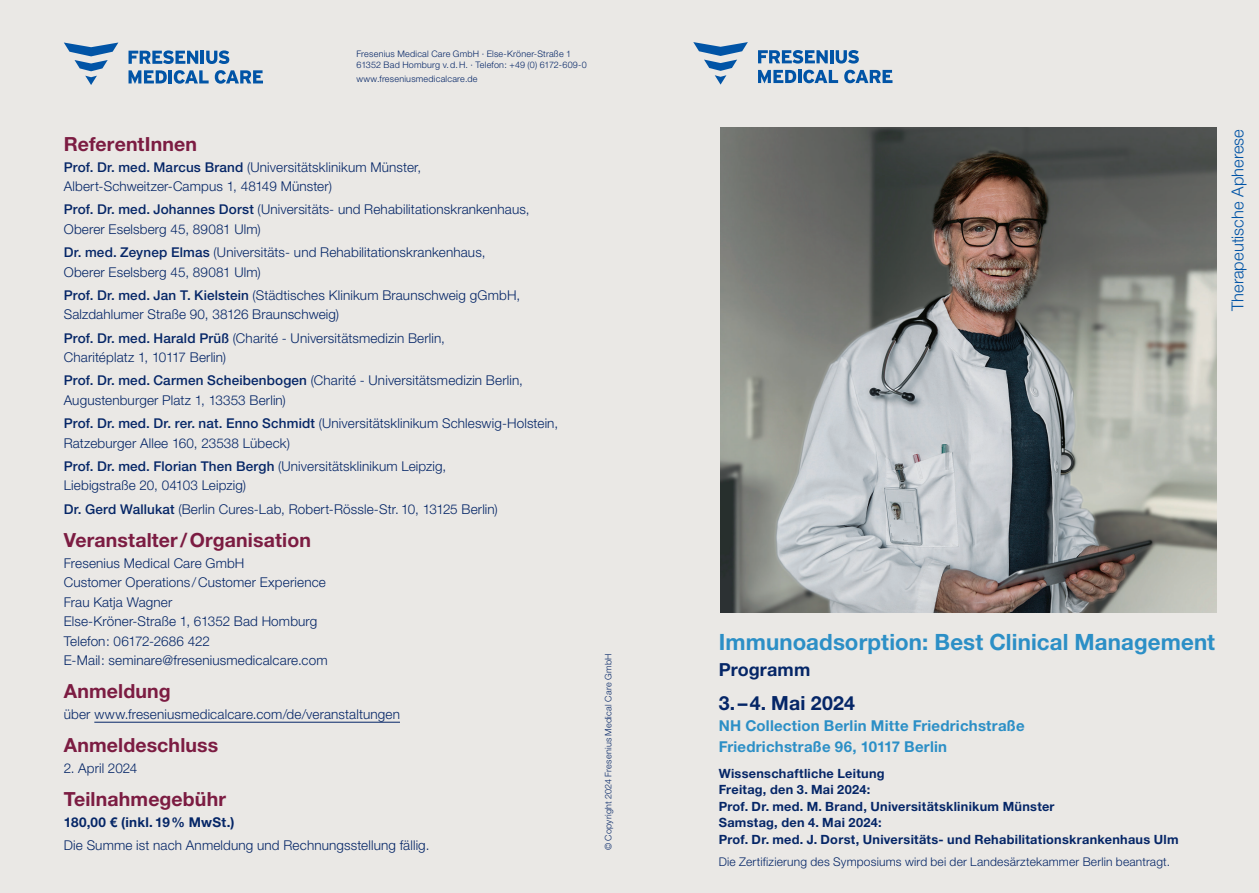
<style>
.page{position:relative;width:1259px;height:893px;background:#fff}
.page>*{position:absolute;margin:0;border:0;box-sizing:border-box;transform-origin:0 0}
.t1{font:700 22.5px "Helvetica Neue LT Pro";letter-spacing:.005em;color:#2c8fc6}
.t2{font:700 19.5px "Helvetica Neue LT Pro";letter-spacing:.005em;color:#7c1c42}
.t3{font:700 19.5px "Helvetica Neue LT Pro";letter-spacing:.005em;color:#052667}
.t4{font:700 18px "Helvetica Neue LT Pro";letter-spacing:.005em;color:#052667}
.t5{font:300 16.5px "Helvetica Neue LT Pro";letter-spacing:.005em;color:#0154a6}
.t6{font:700 15px/21px "Helvetica Neue LT Pro";letter-spacing:.015em;color:#2c8fc6}
.t7{font:300 13.5px/19.5px "Helvetica Neue LT Pro";letter-spacing:.01em;color:#052667}
.t8{font:700 13.5px "Helvetica Neue LT Pro";letter-spacing:.02em;color:#052667}
.t9{font:700 12.75px/16.5px "Helvetica Neue LT Pro";letter-spacing:.02em;color:#052667}
.t10{font:300 12px "Helvetica Neue LT Pro";letter-spacing:.015em;color:#052667}
.t11{font:300 9px/10.5px "Helvetica Neue LT Pro";letter-spacing:.025em;color:#052667}
.s1{font-weight:500}
</style>
<div class="page">
<div style="left:0;top:0;width:629px;height:893px;background:#eae8e5"></div>
<div style="left:629px;top:0;width:630px;height:893px;background:#eae8e5"></div>
<svg style="left:693px;top:42px;width:55px;height:43px"></svg>
<svg style="left:844px;top:70px;width:48px;height:13px"></svg>
<svg style="left:758px;top:70px;width:80px;height:13px"></svg>
<svg style="left:758px;top:50px;width:101px;height:14px"></svg>
<svg style="left:64px;top:43px;width:54px;height:42px"></svg>
<svg style="left:215px;top:70px;width:48px;height:14px"></svg>
<svg style="left:128px;top:70px;width:81px;height:14px"></svg>
<svg style="left:128px;top:50px;width:101px;height:14px"></svg>
<img style="left:720px;top:128px;width:496px;height:484px">
<hr style="left:94px;top:722px;width:306px;height:1px;background:#052667">
<p class="t11" style="left:356px;top:48px;width:232px">Fresenius Medical Care GmbH · Else-Kröner-Straße 1<br>61352 Bad Homburg v.d.H. · Telefon: +49 (0) 6172-609-0</p>
<p class="t11" style="left:356px;top:74px;width:123px">www.freseniusmedicalcare.de</p>
<h2 class="t2" style="left:64px;top:132px;width:135px">ReferentInnen</h2>
<p class="t7" style="left:64px;top:157px;width:359px"><span class="s1">Prof. Dr. med. Marcus Brand</span> (Universitätsklinikum Münster,<br>Albert-Schweitzer-Campus 1, 48149 Münster)</p>
<p class="t7" style="left:64px;top:200px;width:467px"><span class="s1">Prof. Dr. med. Johannes Dorst</span> (Universitäts- und Rehabilitationskrankenhaus,<br>Oberer Eselsberg 45, 89081 Ulm)</p>
<p class="t7" style="left:64px;top:242px;width:423px"><span class="s1">Dr. med. Zeynep Elmas</span> (Universitäts- und Rehabilitationskrankenhaus,<br>Oberer Eselsberg 45, 89081 Ulm)</p>
<p class="t7" style="left:64px;top:285px;width:458px"><span class="s1">Prof. Dr. med. Jan T. Kielstein</span> (Städtisches Klinikum Braunschweig gGmbH,<br>Salzdahlumer Straße 90, 38126 Braunschweig)</p>
<p class="t7" style="left:64px;top:328px;width:383px"><span class="s1">Prof. Dr. med. Harald Prüß</span> (Charité - Universitätsmedizin Berlin,<br>Charitéplatz 1, 10117 Berlin)</p>
<p class="t7" style="left:64px;top:371px;width:460px"><span class="s1">Prof. Dr. med. Carmen Scheibenbogen</span> (Charité - Universitätsmedizin Berlin,<br>Augustenburger Platz 1, 13353 Berlin)</p>
<p class="t7" style="left:64px;top:413px;width:496px"><span class="s1">Prof. Dr. med. Dr. rer. nat. Enno Schmidt</span> (Universitätsklinikum Schleswig-Holstein,<br>Ratzeburger Allee 160, 23538 Lübeck)</p>
<p class="t7" style="left:64px;top:456px;width:384px"><span class="s1">Prof. Dr. med. Florian Then Bergh</span> (Universitätsklinikum Leipzig,<br>Liebigstraße 20, 04103 Leipzig)</p>
<p class="t7" style="left:64px;top:499px;width:435px"><span class="s1">Dr. Gerd Wallukat</span> (Berlin Cures-Lab, Robert-Rössle-Str. 10, 13125 Berlin)</p>
<h2 class="t2" style="left:64px;top:528px;width:249px">Veranstalter/Organisation</h2>
<p class="t7" style="left:64px;top:553px;width:265px">Fresenius Medical Care GmbH<br>Customer Operations /Customer Experience Frau Katja Wagner<br>Else-Kröner-Straße 1, 61352 Bad Homburg Telefon: 06172-2686 422<br>E-Mail: seminare@freseniusmedicalcare.com</p>
<h2 class="t2" style="left:64px;top:679px;width:108px">Anmeldung</h2>
<p class="t7" style="left:64px;top:704px;width:338px">über www.freseniusmedicalcare.com/de/veranstaltungen</p>
<h2 class="t2" style="left:64px;top:733px;width:156px">Anmeldeschluss</h2>
<p class="t7" style="left:64px;top:758px;width:75px">2. April 2024</p>
<h2 class="t2" style="left:64px;top:787px;width:164px">Teilnahmegebühr</h2>
<p class="t8" style="left:64px;top:814px;width:172px">180,00 € (inkl. 19% MwSt.)</p>
<p class="t7" style="left:64px;top:836px;width:367px">Die Summe ist nach Anmeldung und Rechnungsstellung fällig.</p>
<p class="t11" style="left:603px;top:850px;width:198px;rotate:-90deg">© Copyright 2024 Fresenius Medical Care GmbH</p>
<p class="t5" style="left:1227px;top:311px;width:184px;rotate:-90deg">Therapeutische Apherese</p>
<h1 class="t1" style="left:719px;top:628px;width:498px">Immunoadsorption: Best Clinical Management</h1>
<h3 class="t4" style="left:719px;top:658px;width:93px">Programm</h3>
<h2 class="t3" style="left:719px;top:691px;width:138px">3. –4. Mai 2024</h2>
<p class="t6" style="left:719px;top:715px;width:307px">NH Collection Berlin Mitte Friedrichstraße<br>Friedrichstraße 96, 10117 Berlin</p>
<p class="t9" style="left:719px;top:764px;width:461px">Wissenschaftliche Leitung<br>Freitag, den 3. Mai 2024:<br>Prof. Dr. med. M. Brand, Universitätsklinikum Münster<br>Samstag, den 4. Mai 2024:<br>Prof. Dr. med. J. Dorst, Universitäts- und Rehabilitationskrankenhaus Ulm</p>
<p class="t10" style="left:719px;top:854px;width:453px">Die Zertifizierung des Symposiums wird bei der Landesärztekammer Berlin beantragt.</p>
</div>
